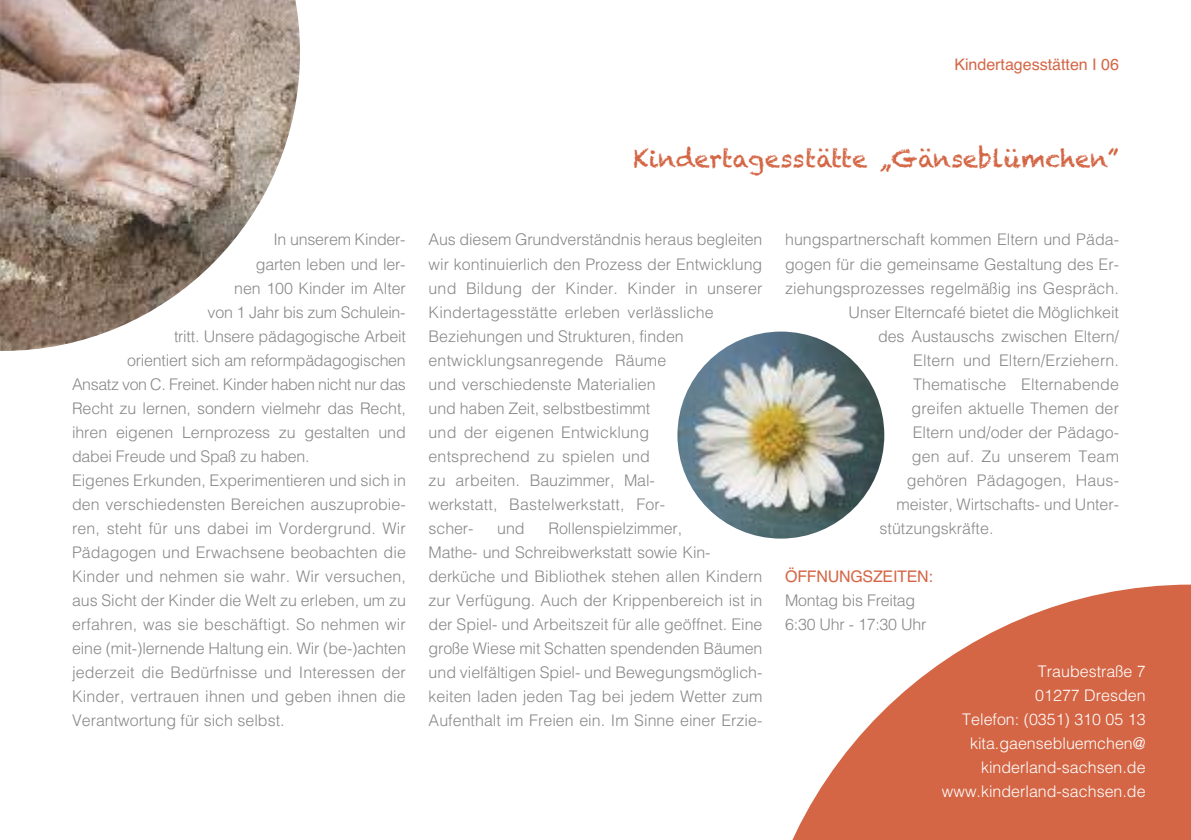
<style>
.page{position:relative;width:1191px;height:840px;background:#fff}
.page>*{position:absolute;margin:0;border:0;box-sizing:border-box;transform-origin:0 0}
.t1{font:24px "Chalkduster";color:#d46645}
.t2{font:300 16px/24px "Helvetica";color:#888889}
.t3{font:300 16px/24px "Helvetica";color:#fff;text-align:right}
.t4{font:300 16px "Helvetica";letter-spacing:-.025em;color:#888889}
.t5{font:16px "Helvetica";color:#d46645}
</style>
<div class="page">
<svg style="left:793px;top:584px;width:398px;height:255px;fill:#d46645"></svg>
<img style="left:0;top:0;width:300px;height:351px">
<img style="left:677px;top:331px;width:207px;height:207px;border-radius:50%">
<p class="t5" style="left:954px;top:55px;width:166px">Kindertagesstätten I 06</p>
<h1 class="t1" style="left:633px;top:144px;width:487px">Kindertagesstätte „Gänseblümchen”</h1>
<p class="t2" style="left:273px;top:226px;width:134px">In unserem Kinder-</p>
<p class="t2" style="left:256px;top:250px;width:151px">garten leben und ler-</p>
<p class="t2" style="left:234px;top:274px;width:173px">nen 100 Kinder im Alter</p>
<p class="t2" style="left:208px;top:298px;width:199px">von 1 Jahr bis zum Schulein-</p>
<p class="t2" style="left:174px;top:322px;width:233px">tritt. Unsere pädagogische Arbeit</p>
<p class="t2" style="left:127px;top:346px;width:280px">orientiert sich am reformpädagogischen</p>
<p class="t4" style="left:72px;top:370px;width:335px">Ansatz von C. Freinet. Kinder haben nicht nur das</p>
<p class="t2" style="left:72px;top:394px;width:335px">Recht zu lernen, sondern vielmehr das Recht,</p>
<p class="t2" style="left:72px;top:418px;width:335px">ihren eigenen Lernprozess zu gestalten und</p>
<p class="t2" style="left:72px;top:442px;width:239px">dabei Freude und Spaß zu haben.</p>
<p class="t2" style="left:72px;top:466px;width:335px">Eigenes Erkunden, Experimentieren und sich in</p>
<p class="t2" style="left:72px;top:490px;width:335px">den verschiedensten Bereichen auszuprobie-</p>
<p class="t2" style="left:72px;top:514px;width:335px">ren, steht für uns dabei im Vordergrund. Wir</p>
<p class="t2" style="left:72px;top:538px;width:335px">Pädagogen und Erwachsene beobachten die</p>
<p class="t2" style="left:72px;top:562px;width:335px">Kinder und nehmen sie wahr. Wir versuchen,</p>
<p class="t2" style="left:72px;top:586px;width:335px">aus Sicht der Kinder die Welt zu erleben, um zu</p>
<p class="t2" style="left:72px;top:610px;width:335px">erfahren, was sie beschäftigt. So nehmen wir</p>
<p class="t2" style="left:72px;top:634px;width:335px">eine (mit-)lernende Haltung ein. Wir (be-)achten</p>
<p class="t2" style="left:72px;top:658px;width:335px">jederzeit die Bedürfnisse und Interessen der</p>
<p class="t2" style="left:72px;top:682px;width:335px">Kinder, vertrauen ihnen und geben ihnen die</p>
<p class="t2" style="left:72px;top:706px;width:214px">Verantwortung für sich selbst.</p>
<p class="t2" style="left:428px;top:226px;width:335px">Aus diesem Grundverständnis heraus begleiten wir kontinuierlich den Prozess der Entwicklung und Bildung der Kinder. Kinder in unserer Kindertagesstätte erleben verlässliche Beziehungen und Strukturen, finden entwicklungsanregende Räume<br>und verschiedenste Materialien<br>und haben Zeit, selbstbestimmt<br>und der eigenen Entwicklung<br>entsprechend zu spielen und<br>zu arbeiten. Bauzimmer, Mal-<br>werkstatt, Bastelwerkstatt, For-<br>scher-</p>
<p class="t2" style="left:428px;top:514px;width:335px;text-indent:120px">Rollenspielzimmer,<br>Mathe- und Schreibwerkstatt sowie Kin&shy;derküche und Bibliothek stehen allen Kindern zur Verfügung. Auch der Krippenbereich ist in der Spiel- und Arbeitszeit für alle geöffnet. Eine große Wiese mit Schatten spendenden Bäumen und vielfältigen Spiel- und Bewegungsmöglich&shy;keiten laden jeden Tag bei jedem Wetter zum Aufenthalt im Freien ein. Im Sinne einer Erzie-</p>
<p class="t2" style="left:497px;top:514px;width:29px">und</p>
<p class="t2" style="left:785px;top:226px;width:335px">hungspartnerschaft kommen Eltern und Päda-</p>
<p class="t2" style="left:785px;top:250px;width:335px">gogen für die gemeinsame Gestaltung des Er-</p>
<p class="t2" style="left:785px;top:274px;width:335px">ziehungsprozesses regelmäßig ins Gespräch.</p>
<p class="t2" style="left:848px;top:298px;width:272px">Unser Elterncafé bietet die Möglichkeit</p>
<p class="t2" style="left:878px;top:322px;width:242px">des Austauschs zwischen Eltern/</p>
<p class="t2" style="left:913px;top:346px;width:207px">Eltern und Eltern/Erziehern.</p>
<p class="t2" style="left:913px;top:370px;width:207px">Thematische Elternabende</p>
<p class="t2" style="left:911px;top:394px;width:209px">greifen aktuelle Themen der</p>
<p class="t2" style="left:912px;top:418px;width:208px">Eltern und/oder der Pädago-</p>
<p class="t2" style="left:911px;top:442px;width:209px">gen auf. Zu unserem Team</p>
<p class="t2" style="left:906px;top:466px;width:214px">gehören Pädagogen, Haus-</p>
<p class="t2" style="left:896px;top:490px;width:224px">meister, Wirtschafts- und Unter-</p>
<p class="t2" style="left:879px;top:514px;width:115px">stützungskräfte.</p>
<p class="t5" style="left:785px;top:566px;width:149px">ÖFFNUNGSZEITEN:</p>
<p class="t2" style="left:785px;top:586px;width:143px">Montag bis Freitag<br>6:30 Uhr - 17:30 Uhr</p>
<p class="t3" style="left:942px;top:658px;width:205px">Traubestraße 7<br>01277 Dresden<br>Telefon: (0351) 310 05 13 kita.gaensebluemchen@ kinderland-sachsen.de www.kinderland-sachsen.de</p>
</div>
